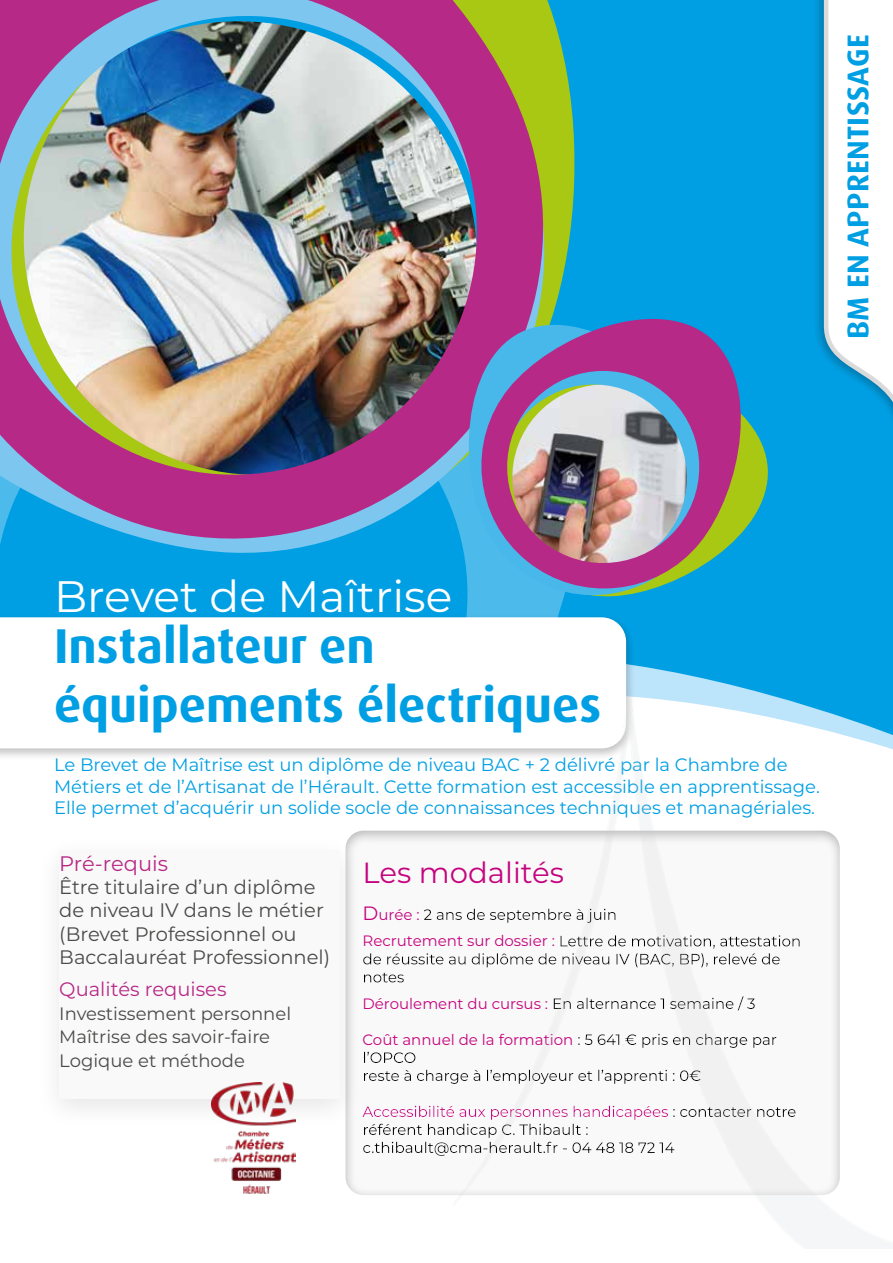
<style>
.page{position:relative;width:893px;height:1263px;background:#fff}
.page>*{position:absolute;margin:0;border:0;box-sizing:border-box;transform-origin:0 0}
.t1{font:700 48.9px/58.8px "Dax OT";color:#009fe3}
.t2{font:43.95px "Montserrat";color:#fff}
.t3{font:700 30.15px "Dax OT";letter-spacing:.01em;color:#009fe3}
.t4{font:29.1px "Montserrat";color:#c4047f}
.t5{font:21px "Montserrat";color:#b72986}
.t6{font:19.5px/23.4px "Montserrat";color:#4a4a49}
.t7{font:19.5px "Montserrat";color:#b72986}
.t8{font:18px/21.6px "Montserrat";color:#009fe3}
.t9{font:18px/23.7px "Montserrat";color:#4a4a49}
.t10{font:15px/26.5px "Montserrat";color:#c4047f}
.s1{font-size:19.35px}
</style>
<div class="page">
<div style="left:605px;top:0;width:288px;height:688px;background:#009fe3"></div>
<div style="left:0;top:184px;width:641px;height:504px;background:#009fe3"></div>
<div style="left:0;top:613px;width:635px;height:148px;background:#000;opacity:.24"></div>
<svg style="left:0;top:617px;width:626px;height:131px"></svg>
<div style="left:812px;top:0;width:81px;height:478px;background:#000;opacity:.24"></div>
<svg style="left:822px;top:0;width:71px;height:460px"></svg>
<img style="left:0;top:0;width:585px;height:580px">
<svg style="left:761px;top:355px;width:10px;height:245px;background:#13a3cb"></svg>
<svg style="left:457px;top:303px;width:272px;height:309px;background:#468ccc"></svg>
<svg style="left:466px;top:294px;width:295px;height:310px;background:#8381a7"></svg>
<div style="left:338px;top:829px;width:503px;height:367px;background:#000;opacity:.3"></div>
<div style="left:35px;top:835px;width:328px;height:296px;background:#000;opacity:.1"></div>
<div style="left:59px;top:850px;width:280px;height:248px;background:#faf9f9"></div>
<img style="left:454px;top:688px;width:439px;height:508px">
<img style="left:211px;top:1082px;width:85px;height:112px">
<h3 class="t3" style="left:839px;top:339px;width:306px;rotate:-90deg">BM EN APPRENTISSAGE</h3>
<h2 class="t2" style="left:54px;top:567px;width:400px">Brevet de Maîtrise</h2>
<h1 class="t1" style="left:54px;top:617px;width:549px">Installateur en équipements électriques</h1>
<p class="t8" style="left:54px;top:753px;width:767px">Le Brevet de Maîtrise est un diplôme de niveau BAC + 2 délivré par la Chambre de<br>Métiers et de l’Artisanat de l’Hérault. Cette formation est accessible en apprentissage.<br>Elle permet d’acquérir un solide socle de connaissances techniques et managériales.</p>
<p class="t5" style="left:59px;top:849px;width:110px">Pré-requis</p>
<p class="t6" style="left:59px;top:875px;width:272px">Être titulaire d’un diplôme de niveau IV dans le métier (Brevet Professionnel ou<br>Baccalauréat Professionnel)</p>
<p class="t7" style="left:59px;top:976px;width:169px">Qualités requises</p>
<p class="t9" style="left:59px;top:1001px;width:233px">Investissement personnel<br>Maîtrise des savoir-faire<br>Logique et méthode</p>
<h3 class="t4" style="left:362px;top:853px;width:203px">Les modalités</h3>
<p class="t10" style="left:362px;top:901px;width:194px"><span class="s1">D</span>urée :<br>Recrutement sur dossier :</p>
<p class="t10" style="left:362px;top:990px;width:187px">Déroulement du cursus :</p>
<p class="t10" style="left:362px;top:1026px;width:212px">Coût annuel de la formation</p>
</div>
